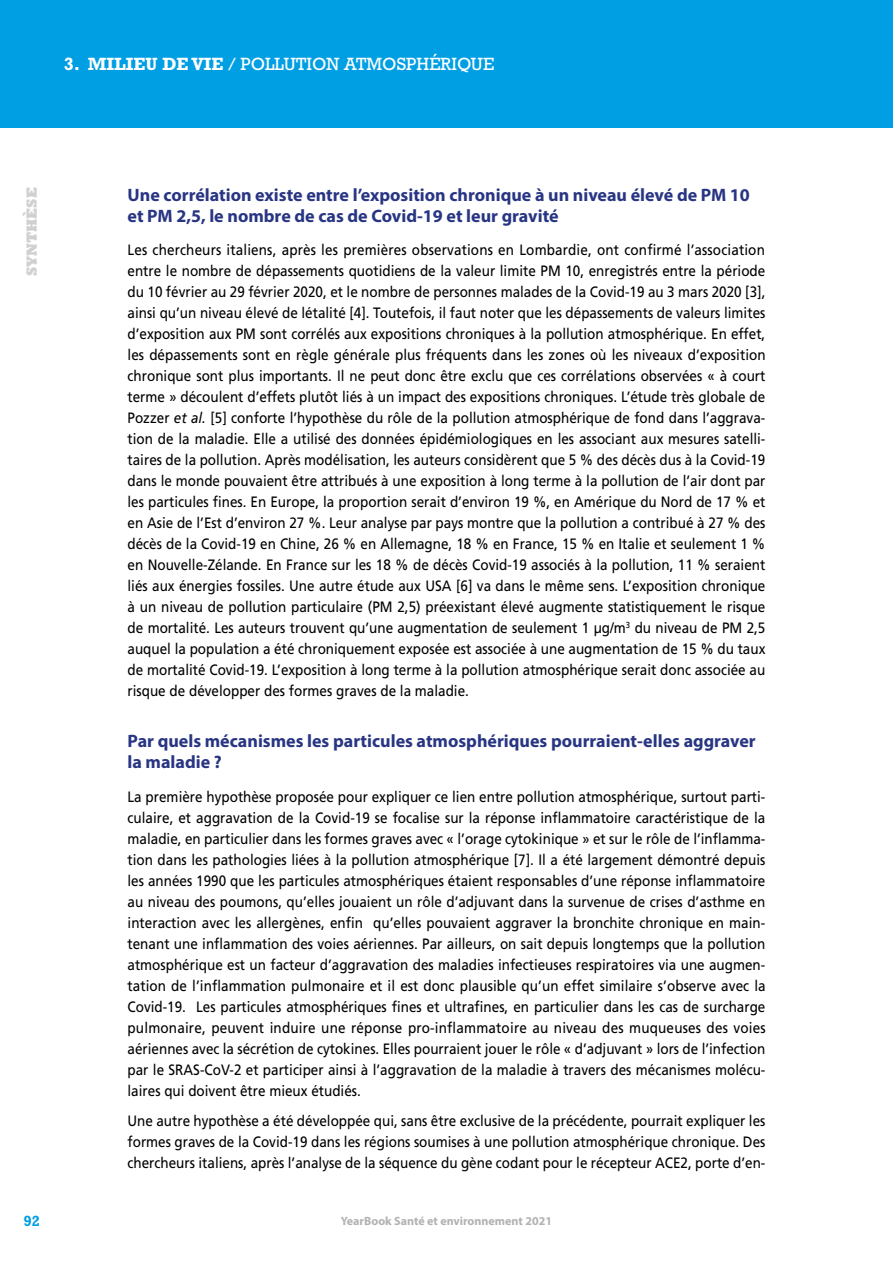
<style>
.page{position:relative;width:893px;height:1263px;background:#fff}
.page>*{position:absolute;margin:0;border:0;box-sizing:border-box;transform-origin:0 0}
.t1{font:700 18px/21px "Myriad Pro";color:#283583}
.t2{font:18px "Rockwell Std";color:#fff}
.t3{font:15px/21px "Frutiger LT Std";color:#000;text-align:justify;scale:.9 1}
.t4{font:800 15px "Rockwell Std";color:#d0d0d0}
.t5{font:700 15px "Rockwell Std";color:#009fe3}
.t6{font:700 12px "Myriad Pro";color:#b3b2b2}
.s1{font-weight:700}
.s2{font-style:italic}
</style>
<div class="page">
<div style="left:0;top:0;width:893px;height:128px;background:#009fe3"></div>
<p class="t2" style="left:64px;top:53px;width:432px"><span class="s1">3. MILIEU DE VIE</span> / POLLUTION ATMOSPHÉRIQUE</p>
<p class="t4" style="left:23px;top:276px;width:91px;rotate:-90deg">SYNTHÈSE</p>
<p class="t5" style="left:24px;top:1211px;width:18px">92</p>
<p class="t1" style="left:128px;top:183px;width:624px">Une corrélation existe entre l’exposition chronique à un niveau élevé de PM 10 et PM 2,5, le nombre de cas de Covid-19 et leur gravité</p>
<p class="t3" style="left:128px;top:240px;width:711px">Les chercheurs italiens, après les premières observations en Lombardie, ont confirmé l’association entre le nombre de dépassements quotidiens de la valeur limite PM 10, enregistrés entre la période du 10 février au 29 février 2020, et le nombre de personnes malades de la Covid-19 au 3 mars 2020 [3], ainsi qu’un niveau élevé de létalité [4]. Toutefois, il faut noter que les dépassements de valeurs limites d’exposition aux PM sont corrélés aux expositions chroniques à la pollution atmosphérique. En effet, les dépassements sont en règle générale plus fréquents dans les zones où les niveaux d’exposition chronique sont plus importants. Il ne peut donc être exclu que ces corrélations observées « à court terme » découlent d’effets plutôt liés à un impact des expositions chroniques. L’étude très globale de Pozzer <span class="s2">et al.</span> [5] conforte l’hypothèse du rôle de la pollution atmosphérique de fond dans l’aggrava&shy;tion de la maladie. Elle a utilisé des données épidémiologiques en les associant aux mesures satelli&shy;taires de la pollution. Après modélisation, les auteurs considèrent que 5 % des décès dus à la Covid-19 dans le monde pouvaient être attribués à une exposition à long terme à la pollution de l’air dont par les particules fines. En Europe, la proportion serait d’environ 19 %, en Amérique du Nord de 17 % et en Asie de l’Est d’environ 27 %. Leur analyse par pays montre que la pollution a contribué à 27 % des décès de la Covid-19 en Chine, 26 % en Allemagne, 18 % en France, 15 % en Italie et seulement 1 % en Nouvelle-Zélande. En France sur les 18 % de décès Covid-19 associés à la pollution, 11 % seraient liés aux énergies fossiles. Une autre étude aux USA [6] va dans le même sens. L’exposition chronique à un niveau de pollution particulaire (PM 2,5) préexistant élevé augmente statistiquement le risque de mortalité. Les auteurs trouvent qu’une augmentation de seulement 1 µg/m<sup>3</sup> du niveau de PM 2,5 auquel la population a été chroniquement exposée est associée à une augmentation de 15 % du taux de mortalité Covid-19. L’exposition à long terme à la pollution atmosphérique serait donc associée au risque de développer des formes graves de la maladie.</p>
<p class="t1" style="left:128px;top:730px;width:630px">Par quels mécanismes les particules atmosphériques pourraient-elles aggraver la maladie ?</p>
<p class="t3" style="left:128px;top:786px;width:711px">La première hypothèse proposée pour expliquer ce lien entre pollution atmosphérique, surtout parti&shy;culaire, et aggravation de la Covid-19 se focalise sur la réponse inflammatoire caractéristique de la maladie, en particulier dans les formes graves avec « l’orage cytokinique » et sur le rôle de l’inflamma&shy;tion dans les pathologies liées à la pollution atmosphérique [7]. Il a été largement démontré depuis les années 1990 que les particules atmosphériques étaient responsables d’une réponse inflammatoire au niveau des poumons, qu’elles jouaient un rôle d’adjuvant dans la survenue de crises d’asthme en interaction avec les allergènes, enfin qu’elles pouvaient aggraver la bronchite chronique en main&shy;tenant une inflammation des voies aériennes. Par ailleurs, on sait depuis longtemps que la pollution atmosphérique est un facteur d’aggravation des maladies infectieuses respiratoires via une augmen&shy;tation de l’inflammation pulmonaire et il est donc plausible qu’un effet similaire s’observe avec la Covid-19. Les particules atmosphériques fines et ultrafines, en particulier dans les cas de surcharge pulmonaire, peuvent induire une réponse pro-inflammatoire au niveau des muqueuses des voies aériennes avec la sécrétion de cytokines. Elles pourraient jouer le rôle « d’adjuvant » lors de l’infection par le SRAS-CoV-2 et participer ainsi à l’aggravation de la maladie à travers des mécanismes molécu&shy;laires qui doivent être mieux étudiés.</p>
<p class="t3" style="left:128px;top:1110px;width:710px">Une autre hypothèse a été développée qui, sans être exclusive de la précédente, pourrait expliquer les formes graves de la Covid-19 dans les régions soumises à une pollution atmosphérique chronique. Des chercheurs italiens, après l’analyse de la séquence du gène codant pour le récepteur ACE2, porte d’en-</p>
<p class="t6" style="left:341px;top:1213px;width:213px">YearBook Santé et environnement 2021</p>
</div>
